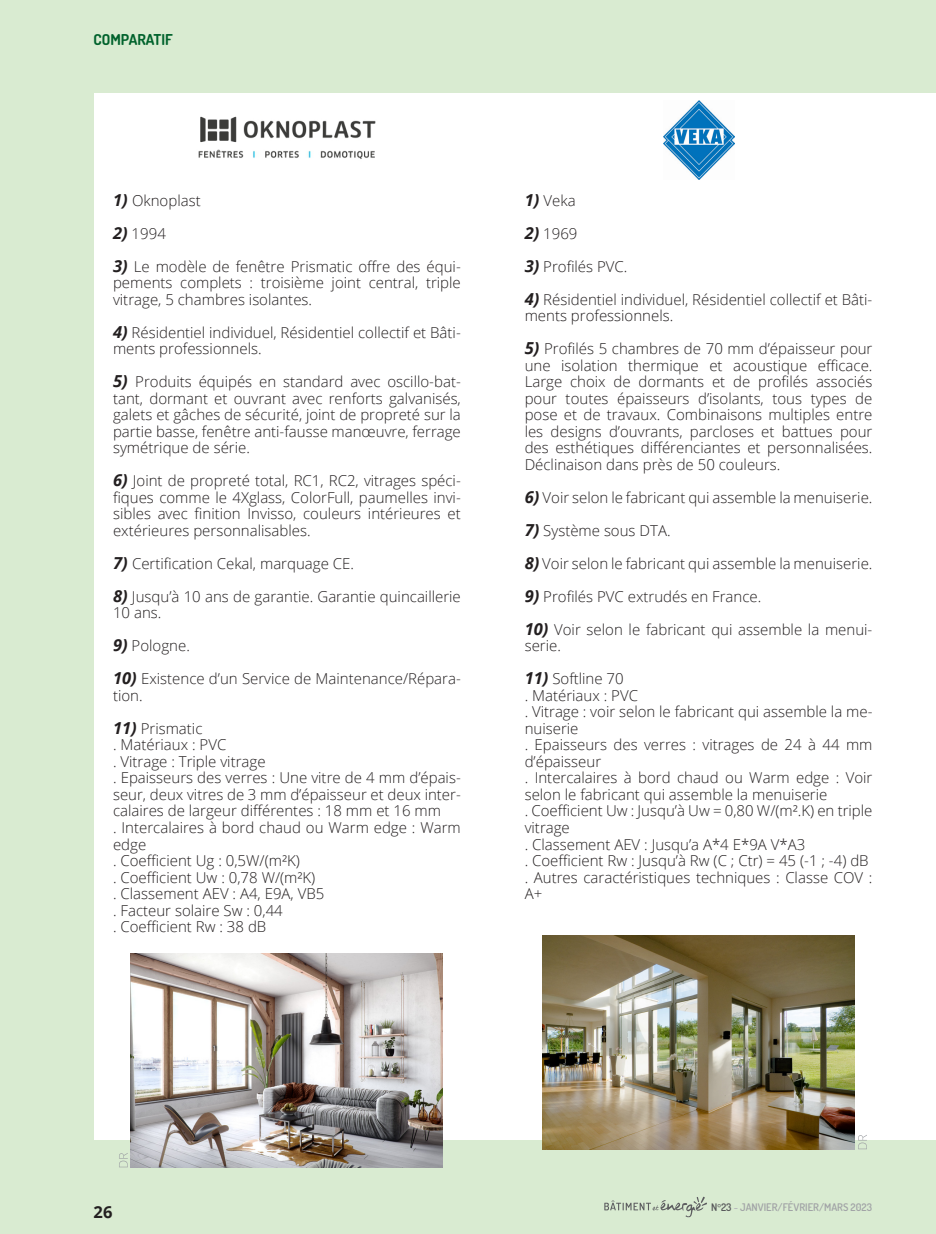
<style>
.page{position:relative;width:936px;height:1234px;background:#fff}
.page>*{position:absolute;margin:0;border:0;box-sizing:border-box;transform-origin:0 0}
.t1{font:700 16.5px "Open Sans";color:#231f20}
.t2{font:300 15px/16.5px "Open Sans";color:#231f20}
.t3{font:700 15px "Dosis";color:#00622c}
.t4{font:600 10.5px "Dosis";color:#a1a3a6}
.s1{font-weight:700;font-style:italic;font-size:16.5px}
.s2{color:#57585a}
.s3{font-size:9px;color:#57585a}
.s4{color:#b6b7bb}
</style>
<div class="page">
<div style="left:0;top:0;width:935px;height:1233px;background:#d9ebd1"></div>
<div style="left:94px;top:94px;width:841px;height:1046px;background:#fff"></div>
<svg style="left:604px;top:1196px;width:103px;height:21px"></svg>
<img style="left:198px;top:116px;width:178px;height:43px">
<img style="left:663px;top:100px;width:71px;height:79px">
<img style="left:131px;top:953px;width:312px;height:213px">
<svg style="left:119px;top:1153px;width:9px;height:13px"></svg>
<svg style="left:858px;top:1135px;width:8px;height:13px"></svg>
<img style="left:542px;top:935px;width:312px;height:213px">
<p class="t3" style="left:94px;top:30px;width:81px">COMPARATIF</p>
<p class="t2" style="left:113px;top:191px;width:89px"><span class="s1">1)</span> Oknoplast</p>
<p class="t2" style="left:113px;top:224px;width:54px"><span class="s1">2)</span> 1994</p>
<p class="t2" style="left:113px;top:257px;width:349px;text-align:justify"><span class="s1">3)</span> Le modèle de fenêtre Prismatic offre des équi&shy;pements complets : troisième joint central, triple vitrage, 5 chambres isolantes.</p>
<p class="t2" style="left:113px;top:323px;width:349px"><span class="s1">4)</span> Résidentiel individuel, Résidentiel collectif et Bâti&shy;ments professionnels.</p>
<p class="t2" style="left:113px;top:373px;width:349px;text-align:justify"><span class="s1">5)</span> Produits équipés en standard avec oscillo-bat&shy;tant, dormant et ouvrant avec renforts galvanisés, galets et gâches de sécurité, joint de propreté sur la partie basse, fenêtre anti-fausse manœuvre, ferrage symétrique de série.</p>
<p class="t2" style="left:113px;top:472px;width:349px;text-align:justify"><span class="s1">6)</span> Joint de propreté total, RC1, RC2, vitrages spéci&shy;fiques comme le 4Xglass, ColorFull, paumelles invi&shy;sibles avec finition Invisso, couleurs intérieures et extérieures personnalisables.</p>
<p class="t2" style="left:113px;top:554px;width:242px"><span class="s1">7)</span> Certification Cekal, marquage CE.</p>
<p class="t2" style="left:113px;top:587px;width:349px"><span class="s1">8)</span> Jusqu’à 10 ans de garantie. Garantie quincaillerie<br>10 ans.</p>
<p class="t2" style="left:113px;top:637px;width:78px"><span class="s1">9)</span> Pologne.</p>
<p class="t2" style="left:113px;top:670px;width:349px"><span class="s1">10)</span> Existence d’un Service de Maintenance/Répara&shy;tion.</p>
<p class="t2" style="left:113px;top:719px;width:349px"><span class="s1">11)</span> Prismatic<br>. Matériaux : PVC<br>. Vitrage : Triple vitrage<br>. Epaisseurs des verres : Une vitre de 4 mm d’épais&shy;seur, deux vitres de 3 mm d’épaisseur et deux inter&shy;calaires de largeur différentes : 18 mm et 16 mm<br>. Intercalaires à bord chaud ou Warm edge : Warm edge<br>. Coefficient Ug : 0,5W/(m²K)<br>. Coefficient Uw : 0,78 W/(m²K)<br>. Classement AEV : A4, E9A, VB5<br>. Facteur solaire Sw : 0,44<br>. Coefficient Rw : 38 dB</p>
<p class="t2" style="left:524px;top:191px;width:53px"><span class="s1">1)</span> Veka</p>
<p class="t2" style="left:524px;top:224px;width:54px"><span class="s1">2)</span> 1969</p>
<p class="t2" style="left:524px;top:257px;width:104px"><span class="s1">3)</span> Profilés PVC.</p>
<p class="t2" style="left:524px;top:290px;width:349px"><span class="s1">4)</span> Résidentiel individuel, Résidentiel collectif et Bâti&shy;ments professionnels.</p>
<p class="t2" style="left:524px;top:340px;width:349px;text-align:justify"><span class="s1">5)</span> Profilés 5 chambres de 70 mm d’épaisseur pour une isolation thermique et acoustique efficace.<br>Large choix de dormants et de profilés associés pour toutes épaisseurs d’isolants, tous types de pose et de travaux. Combinaisons multiples entre les designs d’ouvrants, parcloses et battues pour des esthétiques différenciantes et personnalisées.<br>Déclinaison dans près de 50 couleurs.</p>
<p class="t2" style="left:524px;top:488px;width:349px"><span class="s1">6)</span> Voir selon le fabricant qui assemble la menuiserie.</p>
<p class="t2" style="left:524px;top:521px;width:147px"><span class="s1">7)</span> Système sous DTA.</p>
<p class="t2" style="left:524px;top:554px;width:349px"><span class="s1">8)</span> Voir selon le fabricant qui assemble la menuiserie.</p>
<p class="t2" style="left:524px;top:587px;width:238px"><span class="s1">9)</span> Profilés PVC extrudés en France.</p>
<p class="t2" style="left:524px;top:620px;width:349px"><span class="s1">10)</span> Voir selon le fabricant qui assemble la menui&shy;serie.</p>
<p class="t2" style="left:524px;top:670px;width:349px"><span class="s1">11)</span> Softline 70<br>. Matériaux : PVC<br>. Vitrage : voir selon le fabricant qui assemble la me&shy;nuiserie<br>. Epaisseurs des verres : vitrages de 24 à 44 mm d’épaisseur<br>. Intercalaires à bord chaud ou Warm edge : Voir selon le fabricant qui assemble la menuiserie<br>. Coefficient Uw : Jusqu’à Uw = 0,80 W/(m².K) en triple vitrage<br>. Classement AEV : Jusqu’a A*4 E*9A V*A3<br>. Coefficient Rw : Jusqu’à Rw (C ; Ctr) = 45 (-1 ; -4) dB . Autres caractéristiques techniques : Classe COV :<br>A+</p>
<p class="t1" style="left:94px;top:1199px;width:20px">26</p>
<p class="t4" style="left:711px;top:1199px;width:162px"><span class="s2">N</span><span class="s3">°</span><span class="s2">23</span> <span class="s4">-</span> JANVIER/FÉVRIER/MARS 2023</p>
</div>
